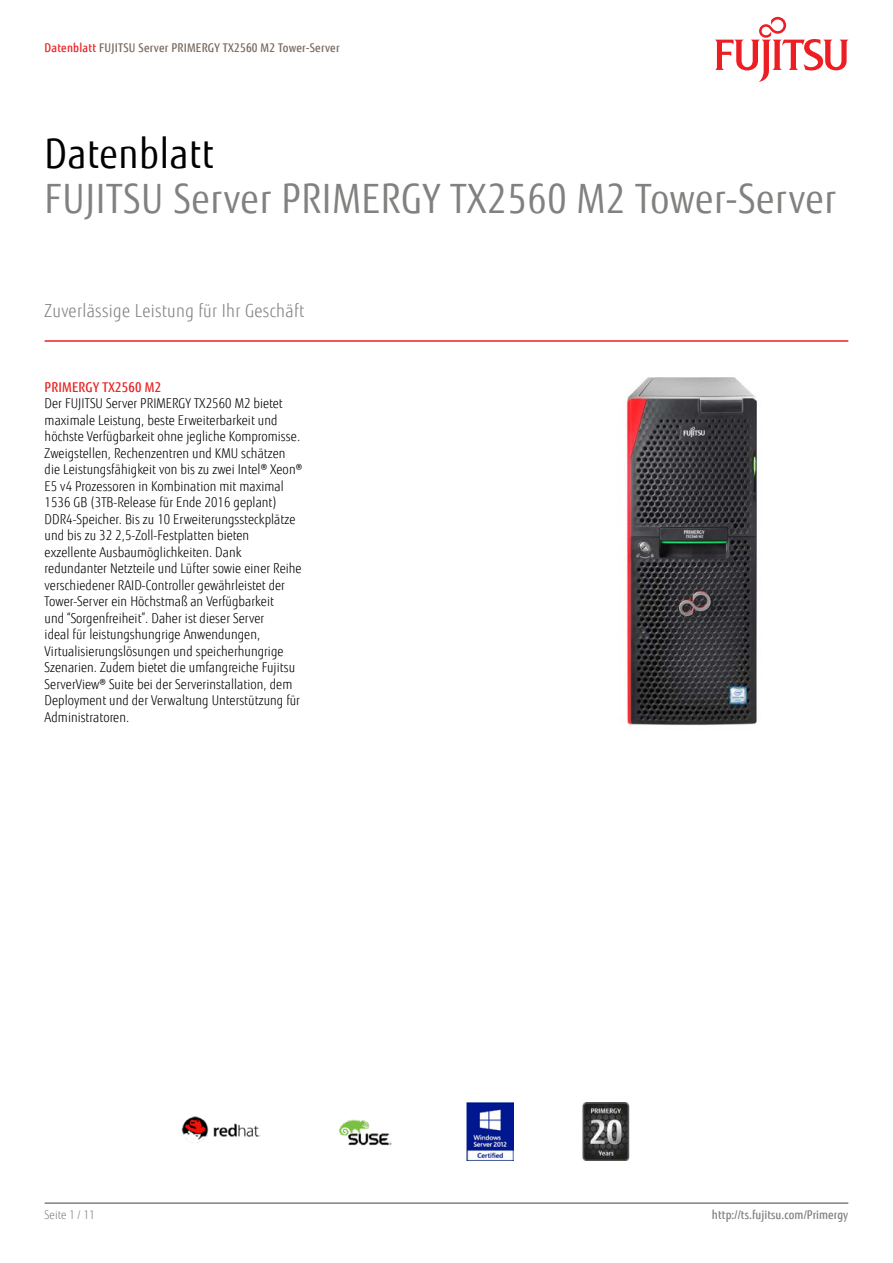
<style>
.page{position:relative;width:893px;height:1263px;background:#fff}
.page>*{position:absolute;margin:0;border:0;box-sizing:border-box;transform-origin:0 0}
.t1{font:40.5px "Fujitsu Sans";letter-spacing:.02em;color:#818280;scale:.9 1}
.t2{font:40.5px "Fujitsu Sans";letter-spacing:.02em;color:#000;scale:.9 1}
.t3{font:300 18px "Fujitsu Sans";letter-spacing:.02em;color:#818280;scale:.9 1}
.t4{font:300 13.5px/16.5px "Fujitsu Sans";letter-spacing:.005em;color:#000;scale:.9 1}
.t5{font:500 13.5px "Fujitsu Sans";letter-spacing:.02em;color:#e82425;scale:.9 1}
.t6{font:500 12px "Fujitsu Sans";letter-spacing:.02em;color:#79695e;scale:.9 1}
.t7{font:500 12px "Fujitsu Sans";letter-spacing:.005em;color:#818280;scale:.9 1}
.t8{font:300 12px "Fujitsu Sans";letter-spacing:.005em;color:#818280;scale:.9 1}
.s1{color:#e92425}
</style>
<div class="page">
<hr style="left:45px;top:1202px;width:803px;height:2px;background:#818280">
<hr style="left:45px;top:340px;width:803px;height:2px;background:#ed1d24">
<svg style="left:715px;top:17px;width:133px;height:65px"></svg>
<img style="left:626px;top:377px;width:131px;height:352px">
<img style="left:181px;top:1116px;width:80px;height:27px">
<img style="left:339px;top:1119px;width:53px;height:27px">
<img style="left:467px;top:1103px;width:46px;height:57px">
<img style="left:582px;top:1103px;width:48px;height:57px">
<p class="t6" style="left:45px;top:40px;width:329px"><span class="s1">Datenblatt</span> FUJITSU Server PRIMERGY TX2560 M2 Tower-Server</p>
<h1 class="t2" style="left:45px;top:130px;width:189px">Datenblatt</h1>
<h1 class="t1" style="left:45px;top:175px;width:881px">FUJITSU Server PRIMERGY TX2560 M2 Tower-Server</h1>
<h2 class="t3" style="left:45px;top:300px;width:290px">Zuverlässige Leistung für Ihr Geschäft</h2>
<p class="t5" style="left:45px;top:378px;width:131px">PRIMERGY TX2560 M2</p>
<p class="t4" style="left:45px;top:395px;width:288px">Der FUJITSU Server PRIMERGY TX2560 M2 bietet maximale Leistung, beste Erweiterbarkeit und höchste Verfügbarkeit ohne jegliche Kompromisse.<br>Zweigstellen, Rechenzentren und KMU schätzen die Leistungsfähigkeit von bis zu zwei Intel® Xeon® E5 v4 Prozessoren in Kombination mit maximal 1536 GB (3TB-Release für Ende 2016 geplant)<br>DDR4-Speicher. Bis zu 10 Erweiterungssteckplätze und bis zu 32 2,5-Zoll-Festplatten bieten exzellente Ausbaumöglichkeiten. Dank redundanter Netzteile und Lüfter sowie einer Reihe verschiedener RAID-Controller gewährleistet der Tower-Server ein Höchstmaß an Verfügbarkeit<br>und “Sorgenfreiheit”. Daher ist dieser Server<br>ideal für leistungshungrige Anwendungen, Virtualisierungslösungen und speicherhungrige Szenarien. Zudem bietet die umfangreiche Fujitsu ServerView® Suite bei der Serverinstallation, dem Deployment und der Verwaltung Unterstützung für Administratoren.</p>
<p class="t8" style="left:45px;top:1208px;width:57px">Seite 1 / 11</p>
<p class="t7" style="left:712px;top:1208px;width:153px">http://ts.fujitsu.com/Primergy</p>
</div>
